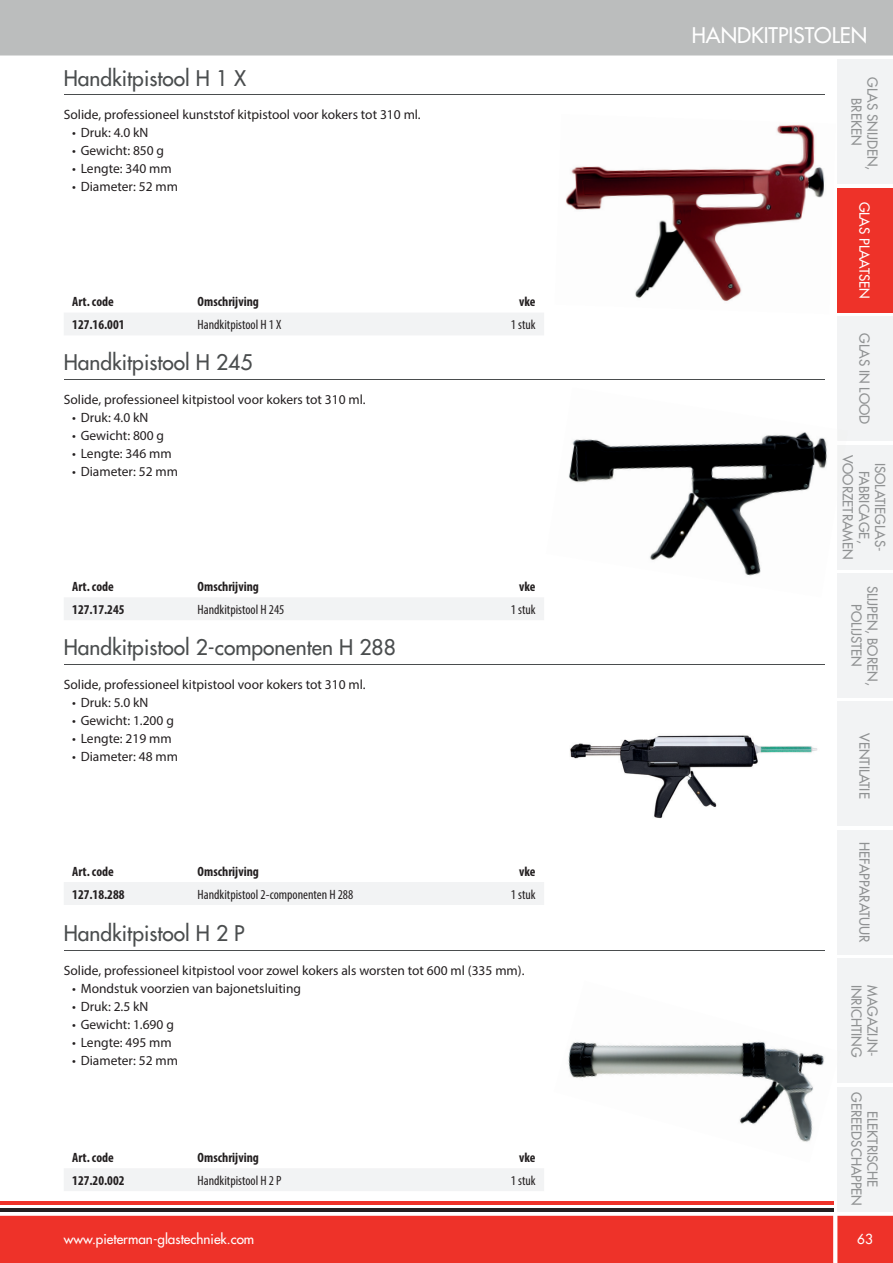
<style>
.page{position:relative;width:893px;height:1263px;background:#fff}
.page>*{position:absolute;margin:0;border:0;box-sizing:border-box;transform-origin:0 0}
.t1{font:500 21px "Futura Std";color:#4a4d4e}
.t2{font:500 21px "Futura Std";color:#fff}
.t3{font:13.5px "Myriad Pro";color:#231f20}
.t4{font:500 13.5px/16.2px "Futura Std";color:#909293;text-align:center}
.t5{font:700 condensed 13.5px "Myriad Pro";color:#231f20}
.t6{font:condensed 13.5px "Myriad Pro";color:#231f20}
.t7{font:500 13.5px "Futura Std";color:#fff}
.s1{color:#909493}
</style>
<div class="page">
<div style="left:0;top:0;width:893px;height:56px;background:#bbbdbd"></div>
<div style="left:0;top:1216px;width:893px;height:47px;background:#ee3229"></div>
<hr style="left:0;top:1202px;width:833px;height:3px;background:#ee3229">
<hr style="left:0;top:1208px;width:833px;height:3px;background:#231f20">
<div style="left:837px;top:60px;width:56px;height:124px;background:#f2f3f4"></div>
<div style="left:837px;top:188px;width:56px;height:124px;background:#ee3229"></div>
<div style="left:837px;top:317px;width:56px;height:124px;background:#f2f3f4"></div>
<div style="left:837px;top:445px;width:56px;height:124px;background:#f2f3f4"></div>
<div style="left:837px;top:573px;width:56px;height:125px;background:#f2f3f4"></div>
<div style="left:837px;top:702px;width:56px;height:124px;background:#f2f3f4"></div>
<div style="left:837px;top:830px;width:56px;height:124px;background:#f2f3f4"></div>
<div style="left:837px;top:959px;width:56px;height:124px;background:#f2f3f4"></div>
<div style="left:837px;top:1087px;width:56px;height:124px;background:#f2f3f4"></div>
<hr style="left:64px;top:94px;width:761px;height:1px;background:#4a4d4e">
<hr style="left:64px;top:379px;width:761px;height:1px;background:#4a4d4e">
<hr style="left:64px;top:664px;width:761px;height:1px;background:#4a4d4e">
<div style="left:64px;top:313px;width:480px;height:22px;background:#f2f3f4"></div>
<div style="left:64px;top:598px;width:480px;height:22px;background:#f2f3f4"></div>
<div style="left:64px;top:882px;width:480px;height:23px;background:#f2f3f4"></div>
<img style="left:566px;top:124px;width:259px;height:177px">
<img style="left:569px;top:432px;width:277px;height:144px">
<svg style="left:837px;top:432px;width:9px;height:9px"></svg>
<img style="left:837px;top:445px;width:8px;height:51px">
<svg style="left:842px;top:455px;width:2px;height:10px"></svg>
<img style="left:570px;top:735px;width:247px;height:84px">
<hr style="left:64px;top:950px;width:761px;height:1px;background:#4a4d4e">
<div style="left:64px;top:1169px;width:480px;height:22px;background:#f2f3f4"></div>
<img style="left:568px;top:1041px;width:256px;height:101px">
<h1 class="t1" style="left:64px;top:68px;width:184px">Handkitpistool H 1 X</h1>
<p class="t3" style="left:64px;top:110px;width:358px">Solide, professioneel kunststof kitpistool voor kokers tot 310 ml.</p>
<p class="t3" style="left:72px;top:128px;width:78px">• Druk: 4.0 kN</p>
<p class="t3" style="left:72px;top:146px;width:93px">• Gewicht: 850 g</p>
<p class="t3" style="left:72px;top:164px;width:101px">• Lengte: 340 mm</p>
<p class="t3" style="left:72px;top:181px;width:107px">• Diameter: 52 mm</p>
<p class="t5" style="left:72px;top:297px;width:43px">Art. code</p>
<p class="t5" style="left:198px;top:297px;width:63px">Omschrijving</p>
<p class="t5" style="left:519px;top:297px;width:18px">vke</p>
<p class="t5" style="left:72px;top:319px;width:54px">127.16.001</p>
<p class="t6" style="left:198px;top:319px;width:85px">Handkitpistool H 1 X</p>
<p class="t6" style="left:511px;top:319px;width:26px">1 stuk</p>
<h1 class="t1" style="left:64px;top:353px;width:190px">Handkitpistool H 245</h1>
<p class="t3" style="left:64px;top:394px;width:303px">Solide, professioneel kitpistool voor kokers tot 310 ml.</p>
<p class="t3" style="left:72px;top:412px;width:78px">• Druk: 4.0 kN</p>
<p class="t3" style="left:72px;top:430px;width:93px">• Gewicht: 800 g</p>
<p class="t3" style="left:72px;top:448px;width:101px">• Lengte: 346 mm</p>
<p class="t3" style="left:72px;top:466px;width:107px">• Diameter: 52 mm</p>
<p class="t5" style="left:72px;top:581px;width:43px">Art. code</p>
<p class="t5" style="left:198px;top:581px;width:63px">Omschrijving</p>
<p class="t5" style="left:519px;top:581px;width:18px">vke</p>
<p class="t5" style="left:72px;top:604px;width:54px">127.17.245</p>
<p class="t6" style="left:198px;top:604px;width:88px">Handkitpistool H 245</p>
<p class="t6" style="left:511px;top:604px;width:26px">1 stuk</p>
<h1 class="t1" style="left:64px;top:638px;width:334px">Handkitpistool 2-componenten H 288</h1>
<p class="t3" style="left:64px;top:679px;width:303px">Solide, professioneel kitpistool voor kokers tot 310 ml.</p>
<p class="t3" style="left:72px;top:697px;width:78px">• Druk: 5.0 kN</p>
<p class="t3" style="left:72px;top:715px;width:103px">• Gewicht: 1.200 g</p>
<p class="t3" style="left:72px;top:733px;width:101px">• Lengte: 219 mm</p>
<p class="t3" style="left:72px;top:751px;width:107px">• Diameter: 48 mm</p>
<p class="t5" style="left:72px;top:866px;width:43px">Art. code</p>
<p class="t5" style="left:198px;top:866px;width:63px">Omschrijving</p>
<p class="t5" style="left:519px;top:866px;width:18px">vke</p>
<p class="t5" style="left:72px;top:889px;width:54px">127.18.288</p>
<p class="t6" style="left:198px;top:889px;width:157px">Handkitpistool 2-componenten H 288</p>
<p class="t6" style="left:511px;top:889px;width:26px">1 stuk</p>
<h1 class="t1" style="left:64px;top:924px;width:182px">Handkitpistool H 2 P</h1>
<p class="t3" style="left:64px;top:965px;width:462px">Solide, professioneel kitpistool voor zowel kokers als worsten tot 600 ml (335 mm).</p>
<p class="t3" style="left:72px;top:983px;width:230px">• Mondstuk voorzien van bajonetsluiting</p>
<p class="t3" style="left:72px;top:1001px;width:78px">• Druk: 2.5 kN</p>
<p class="t3" style="left:72px;top:1019px;width:103px">• Gewicht: 1.690 g</p>
<p class="t3" style="left:72px;top:1037px;width:101px">• Lengte: 495 mm</p>
<p class="t3" style="left:72px;top:1055px;width:107px">• Diameter: 52 mm</p>
<p class="t5" style="left:72px;top:1152px;width:43px">Art. code</p>
<p class="t5" style="left:198px;top:1152px;width:63px">Omschrijving</p>
<p class="t5" style="left:519px;top:1152px;width:18px">vke</p>
<p class="t5" style="left:72px;top:1175px;width:54px">127.20.002</p>
<p class="t6" style="left:198px;top:1175px;width:85px">Handkitpistool H 2 P</p>
<p class="t6" style="left:511px;top:1175px;width:26px">1 stuk</p>
<p class="t7" style="left:64px;top:1233px;width:192px">www.pieterman-glastechniek.com</p>
<h1 class="t2" style="left:692px;top:26px;width:177px">HANDKITPISTOLEN</h1>
<p class="t4" style="left:880px;top:77px;width:94px;rotate:90deg">GLAS SNIJDEN,<br>BREKEN</p>
<p class="t7" style="left:871px;top:202px;width:99px;rotate:90deg">GLAS PLAATSEN</p>
<p class="t4" style="left:872px;top:333px;width:92px;rotate:90deg">GLAS IN LOOD</p>
<p class="t4" style="left:887px;top:455px;width:106px;rotate:90deg">ISOLATIEGLAS-<br>FABRICAGE,<br><span class="s1">VO</span>ORZETRAMEN</p>
<p class="t4" style="left:880px;top:586px;width:101px;rotate:90deg">SLIJPEN, BOREN,<br>POLIJSTEN</p>
<p class="t4" style="left:872px;top:733px;width:67px;rotate:90deg">VENTILATIE</p>
<p class="t4" style="left:872px;top:842px;width:102px;rotate:90deg">HEFAPPARATUUR</p>
<p class="t4" style="left:863px;top:985px;width:74px;rotate:90deg">INRICHTING</p>
<p class="t4" style="left:880px;top:985px;width:73px;rotate:90deg">MAGAZIJN-</p>
<p class="t4" style="left:880px;top:1092px;width:115px;rotate:90deg">ELEKTRISCHE<br>GEREEDSCHAPPEN</p>
<p class="t7" style="left:857px;top:1233px;width:17px">63</p>
</div>
